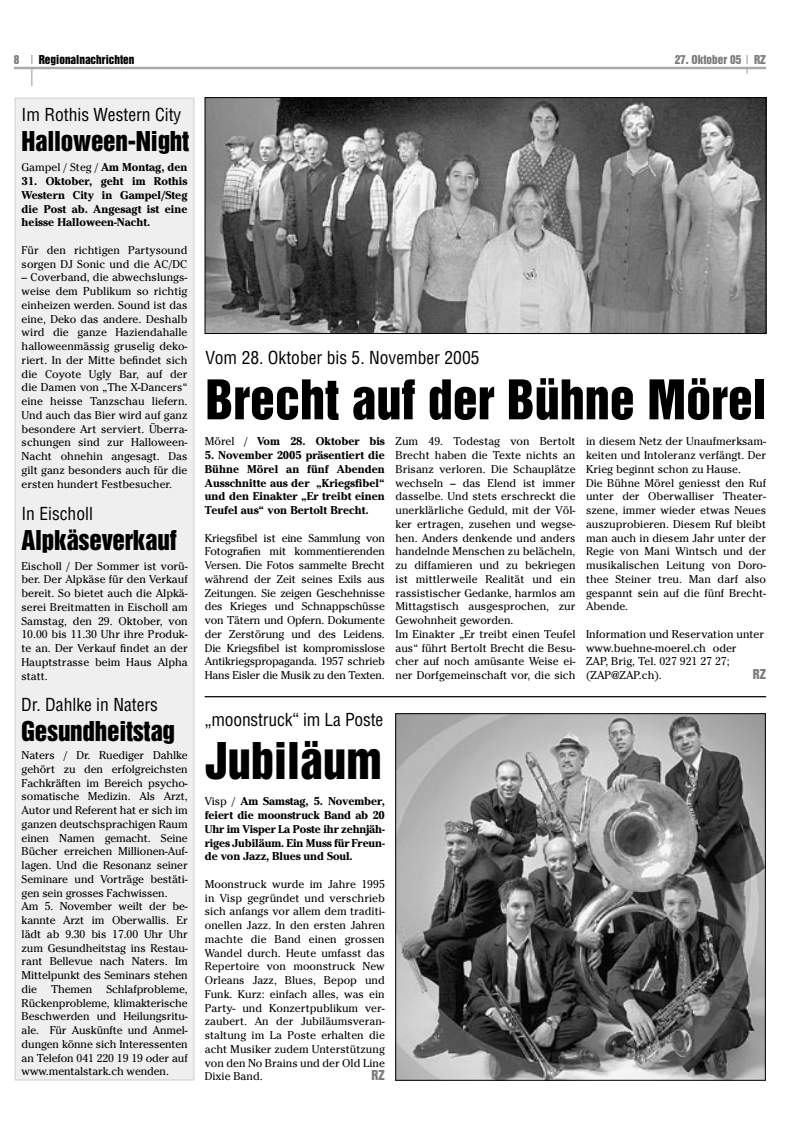
<style>
.page{position:relative;width:791px;height:1134px;background:#fff}
.page>*{position:absolute;margin:0;border:0;box-sizing:border-box;transform-origin:0 0}
._10_Titel_40_Pkt{font:50px "Helvetica Inserat";color:#000}
._10_Titel_40_Pkt-2{font:46.25px "Helvetica Inserat";color:#000}
._11_Dachz_Tit_Kasten_24_Pkt{font:25px "Helvetica Inserat";letter-spacing:-.01em;color:#000}
._01_Dachz_Titel_24_Pkt{font:condensed 17.5px "Helvetica";color:#000}
._11_Dachz_Tit_Kasten_24_Pkt-2{font:condensed 17.5px "Helvetica";color:#000}
._03_Grundtext{font:12.5px "Helvetica Inserat";color:#7c7c7c}
._03_Grundtext-2{font:11.25px/13.8px "Cheltenham";color:#000;text-align:justify}
._13_Grundtext_Kasten{font:11.25px/13.8px "Cheltenham";color:#000;text-align:justify}
._03_Grundtext-3{font:700 11.25px/13.8px "Cheltenham";color:#000;text-align:justify}
._13_Grundtext_Kasten-2{font:700 11.25px/13.8px "Cheltenham";color:#000;text-align:justify}
.t1{font:11.25px "Helvetica Inserat";color:#000}
.t2{font:11.25px "Helvetica Inserat";color:#7c7c7c}
.s1{font-weight:700}
.s2{font-weight:400}
</style>
<div class="page">
<hr style="left:14px;top:67px;width:751px;height:2px;background:#aaa">
<svg style="left:31px;top:55px;width:1px;height:31px"></svg>
<svg style="left:746px;top:55px;width:1px;height:19px"></svg>
<img style="left:207px;top:99px;width:556px;height:233px">
<div style="left:205px;top:97px;width:560px;height:237px;border:1px solid #000"></div>
<hr style="left:204px;top:696px;width:561px;height:1px;background:#000">
<div style="left:15px;top:98px;width:179px;height:982px;background:#efefef"></div>
<div style="left:15px;top:97px;width:179px;height:983px;border:1px solid #d6d6d6"></div>
<img style="left:397px;top:715px;width:366px;height:363px">
<div style="left:395px;top:713px;width:370px;height:367px;border:1px solid #000"></div>
<p class="t2" style="left:14px;top:53px;width:7px">8</p>
<p class="t1" style="left:39px;top:53px;width:97px">Regionalnachrichten</p>
<p class="t2" style="left:674px;top:53px;width:68px">27. Oktober 05</p>
<p class="t2" style="left:753px;top:53px;width:13px">RZ</p>
<p class="_11_Dachz_Tit_Kasten_24_Pkt-2" style="left:22px;top:103px;width:161px">Im Rothis Western City</p>
<p class="_11_Dachz_Tit_Kasten_24_Pkt" style="left:22px;top:126px;width:169px">Halloween-Night</p>
<p class="_13_Grundtext_Kasten" style="left:22px;top:161px;width:167px">Gampel / Steg / <span class="s1">Am Montag, den</span></p>
<p class="_13_Grundtext_Kasten-2" style="left:22px;top:174px;width:167px">31. Oktober, geht im Rothis Western City in Gampel/Steg die Post ab. Angesagt ist eine heisse Halloween-Nacht.</p>
<p class="_13_Grundtext_Kasten" style="left:22px;top:243px;width:167px">Für den richtigen Partysound sorgen DJ Sonic und die AC/DC</p>
<p class="_13_Grundtext_Kasten" style="left:22px;top:271px;width:167px">– Coverband, die abwechslungs&shy;weise dem Publikum so richtig einheizen werden. Sound ist das eine, Deko das andere. Deshalb wird die ganze Haziendahalle halloweenmässig gruselig deko&shy;riert. In der Mitte befindet sich die Coyote Ugly Bar, auf der die Damen von „The X-Dancers“ eine heisse Tanzschau liefern.<br>Und auch das Bier wird auf ganz besondere Art serviert. Überra&shy;schungen sind zur Halloween-Nacht ohnehin angesagt. Das gilt ganz besonders auch für die ersten hundert Festbesucher.</p>
<p class="_11_Dachz_Tit_Kasten_24_Pkt-2" style="left:21px;top:502px;width:73px">In Eischoll</p>
<p class="_11_Dachz_Tit_Kasten_24_Pkt" style="left:21px;top:525px;width:157px">Alpkäseverkauf</p>
<p class="_13_Grundtext_Kasten" style="left:21px;top:559px;width:168px">Eischoll / Der Sommer ist vorü&shy;ber. Der Alpkäse für den Verkauf bereit. So bietet auch die Alpkä&shy;serei Breitmatten in Eischoll am Samstag, den 29. Oktober, von 10.00 bis 11.30 Uhr ihre Produk&shy;te an. Der Verkauf findet an der Hauptstrasse beim Haus Alpha statt.</p>
<p class="_11_Dachz_Tit_Kasten_24_Pkt-2" style="left:21px;top:693px;width:138px">Dr. Dahlke in Naters</p>
<p class="_11_Dachz_Tit_Kasten_24_Pkt" style="left:21px;top:716px;width:155px">Gesundheitstag</p>
<p class="_13_Grundtext_Kasten" style="left:22px;top:748px;width:167px">Naters / Dr. Ruediger Dahlke gehört zu den erfolgreichsten Fachkräften im Bereich psycho&shy;somatische Medizin. Als Arzt, Autor und Referent hat er sich im ganzen deutschsprachigen Raum einen Namen gemacht. Seine Bücher erreichen Millionen-Auf&shy;lagen. Und die Resonanz seiner Seminare und Vorträge bestäti&shy;gen sein grosses Fachwissen.</p>
<p class="_13_Grundtext_Kasten" style="left:22px;top:900px;width:167px">Am 5. November weilt der be&shy;kannte Arzt im Oberwallis. Er lädt ab 9.30 bis 17.00 Uhr Uhr zum Gesundheitstag ins Restau&shy;rant Bellevue nach Naters. Im Mittelpunkt des Seminars stehen die Themen Schlafprobleme, Rückenprobleme, klimakterische Beschwerden und Heilungsritu&shy;ale. Für Auskünfte und Anmel&shy;dungen könne sich Interessenten an Telefon 041 220 19 19 oder auf www.mentalstark.ch wenden.</p>
<p class="_01_Dachz_Titel_24_Pkt" style="left:205px;top:347px;width:275px">Vom 28. Oktober bis 5. November 2005</p>
<p class="_10_Titel_40_Pkt" style="left:205px;top:370px;width:562px">Brecht auf der Bühne Mörel</p>
<p class="_03_Grundtext-3" style="left:205px;top:434px;width:181px"><span class="s2">Mörel /</span> Vom 28. Oktober bis</p>
<p class="_03_Grundtext-3" style="left:205px;top:448px;width:181px">5. November 2005 präsentiert die Bühne Mörel an fünf Abenden Ausschnitte aus der „Kriegsfibel“ und den Einakter „Er treibt einen Teufel aus“ von Bertolt Brecht.</p>
<p class="_03_Grundtext-2" style="left:205px;top:531px;width:181px">Kriegsfibel ist eine Sammlung von Fotografien mit kommentierenden Versen. Die Fotos sammelte Brecht während der Zeit seines Exils aus Zeitungen. Sie zeigen Geschehnisse des Krieges und Schnappschüsse von Tätern und Opfern. Dokumente der Zerstörung und des Leidens.<br>Die Kriegsfibel ist kompromisslose Antikriegspropaganda. 1957 schrieb Hans Eisler die Musik zu den Texten.</p>
<p class="_03_Grundtext-2" style="left:395px;top:435px;width:181px">Zum 49. Todestag von Bertolt Brecht haben die Texte nichts an Brisanz verloren. Die Schauplätze wechseln – das Elend ist immer dasselbe. Und stets erschreckt die unerklärliche Geduld, mit der Völ&shy;ker ertragen, zusehen und wegse&shy;hen. Anders denkende und anders handelnde Menschen zu belächeln, zu diffamieren und zu bekriegen ist mittlerweile Realität und ein rassistischer Gedanke, harmlos am Mittagstisch ausgesprochen, zur Gewohnheit geworden.</p>
<p class="_03_Grundtext-2" style="left:395px;top:627px;width:181px">Im Einakter „Er treibt einen Teufel aus“ führt Bertolt Brecht die Besu&shy;cher auf noch amüsante Weise ei&shy;ner Dorfgemeinschaft vor, die sich</p>
<p class="_03_Grundtext-2" style="left:585px;top:435px;width:181px">in diesem Netz der Unaufmerksam&shy;keiten und Intoleranz verfängt. Der Krieg beginnt schon zu Hause.</p>
<p class="_03_Grundtext-2" style="left:585px;top:476px;width:181px">Die Bühne Mörel geniesst den Ruf unter der Oberwalliser Theater&shy;szene, immer wieder etwas Neues auszuprobieren. Diesem Ruf bleibt man auch in diesem Jahr unter der Regie von Mani Wintsch und der musikalischen Leitung von Doro&shy;thee Steiner treu. Man darf also gespannt sein auf die fünf Brecht-Abende.</p>
<p class="_03_Grundtext-2" style="left:585px;top:627px;width:179px;text-align:left">Information und Reservation unter www.buehne-moerel.ch oder<br>ZAP, Brig, Tel. 027 921 27 27; (ZAP@ZAP.ch).</p>
<p class="_03_Grundtext" style="left:752px;top:667px;width:15px">RZ</p>
<p class="_01_Dachz_Titel_24_Pkt" style="left:205px;top:709px;width:180px">„moonstruck“ im La Poste</p>
<p class="_10_Titel_40_Pkt-2" style="left:205px;top:733px;width:179px">Jubiläum</p>
<p class="_03_Grundtext-3" style="left:205px;top:794px;width:181px"><span class="s2">Visp /</span> Am Samstag, 5. November, feiert die moonstruck Band ab 20<br>Uhr im Visper La Poste ihr zehnjäh&shy;riges Jubiläum. Ein Muss für Freun&shy;de von Jazz, Blues und Soul.</p>
<p class="_03_Grundtext-2" style="left:205px;top:877px;width:181px">Moonstruck wurde im Jahre 1995 in Visp gegründet und verschrieb sich anfangs vor allem dem traditi&shy;onellen Jazz. In den ersten Jahren machte die Band einen grossen Wandel durch. Heute umfasst das Repertoire von moonstruck New Orleans Jazz, Blues, Bepop und Funk. Kurz: einfach alles, was ein Party- und Konzertpublikum ver&shy;zaubert. An der Jubiläumsveran&shy;staltung im La Poste erhalten die acht Musiker zudem Unterstützung von den No Brains und der Old Line Dixie Band.</p>
<p class="_03_Grundtext" style="left:371px;top:1068px;width:15px">RZ</p>
</div>
